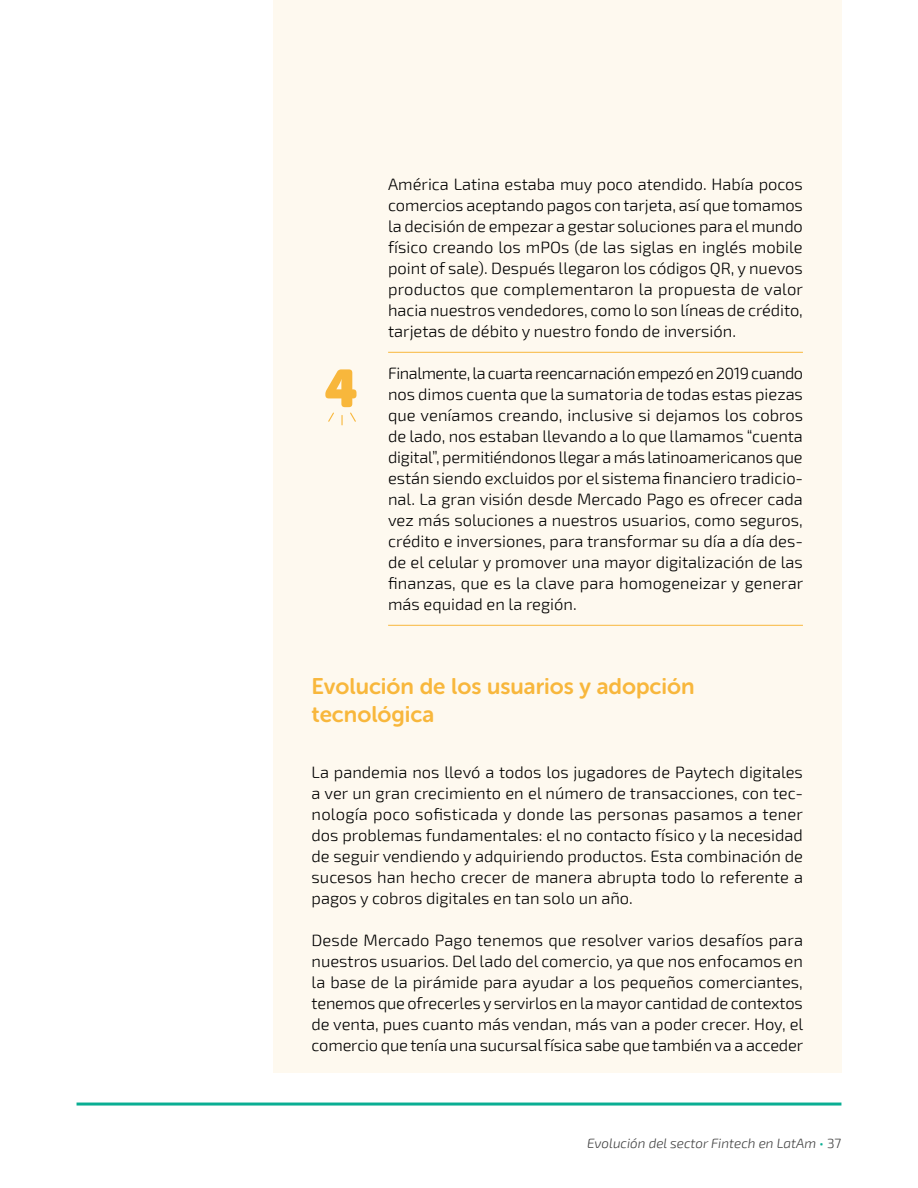
<style>
.page{position:relative;width:918px;height:1188px;background:#fff}
.page>*{position:absolute;margin:0;border:0;box-sizing:border-box;transform-origin:0 0}
.t1{font:52.5px "Museo Sans Rounded";color:#f8b73c}
.t2{font:22.5px/27.8px "Museo Sans Rounded 700";color:#f8b73c}
.t3{font:300 16.5px/21px "Exo 2";color:#000;text-align:justify}
.t4{font:italic 300 13.5px "Exo 2";color:#414141}
.s1{font-style:normal;color:#09ae93}
.s2{font-style:normal}
</style>
<div class="page">
<div style="left:273px;top:0;width:568px;height:1072px;background:#fef9ef"></div>
<hr style="left:77px;top:1103px;width:764px;height:3px;background:#09ae93">
<hr style="left:388px;top:352px;width:415px;height:1px;background:#f8b73c">
<hr style="left:388px;top:625px;width:415px;height:1px;background:#f8b73c">
<svg style="left:341px;top:415px;width:2px;height:10px"></svg>
<svg style="left:350px;top:413px;width:6px;height:9px"></svg>
<svg style="left:328px;top:413px;width:6px;height:9px"></svg>
<h1 class="t1" style="left:325px;top:358px;width:34px">4</h1>
<p class="t3" style="left:388px;top:173px;width:417px">América Latina estaba muy poco atendido. Había pocos comercios aceptando pagos con tarjeta, así que tomamos la decisión de empezar a gestar soluciones para el mundo físico creando los mPOs (de las siglas en inglés mobile point of sale). Después llegaron los códigos QR, y nuevos productos que complementaron la propuesta de valor hacia nuestros vendedores, como lo son líneas de crédito, tarjetas de débito y nuestro fondo de inversión.</p>
<p class="t3" style="left:388px;top:362px;width:417px">Finalmente, la cuarta reencarnación empezó en 2019 cuando nos dimos cuenta que la sumatoria de todas estas piezas que veníamos creando, inclusive si dejamos los cobros de lado, nos estaban llevando a lo que llamamos “cuenta digital”, permitiéndonos llegar a más latinoamericanos que están siendo excluidos por el sistema financiero tradicio&shy;nal. La gran visión desde Mercado Pago es ofrecer cada vez más soluciones a nuestros usuarios, como seguros, crédito e inversiones, para transformar su día a día des&shy;de el celular y promover una mayor digitalización de las finanzas, que es la clave para homogeneizar y generar más equidad en la región.</p>
<h2 class="t2" style="left:312px;top:672px;width:385px">Evolución de los usuarios y adopción tecnológica</h2>
<p class="t3" style="left:312px;top:761px;width:493px">La pandemia nos llevó a todos los jugadores de Paytech digitales a ver un gran crecimiento en el número de transacciones, con tec&shy;nología poco sofisticada y donde las personas pasamos a tener dos problemas fundamentales: el no contacto físico y la necesidad de seguir vendiendo y adquiriendo productos. Esta combinación de sucesos han hecho crecer de manera abrupta todo lo referente a pagos y cobros digitales en tan solo un año.</p>
<p class="t3" style="left:312px;top:929px;width:493px">Desde Mercado Pago tenemos que resolver varios desafíos para nuestros usuarios. Del lado del comercio, ya que nos enfocamos en la base de la pirámide para ayudar a los pequeños comerciantes, tenemos que ofrecerles y servirlos en la mayor cantidad de contextos de venta, pues cuanto más vendan, más van a poder crecer. Hoy, el comercio que tenía una sucursal física sabe que también va a acceder</p>
<p class="t4" style="left:587px;top:1134px;width:256px">Evolución del sector Fintech en LatAm <span class="s1">•</span> <span class="s2">37</span></p>
</div>
